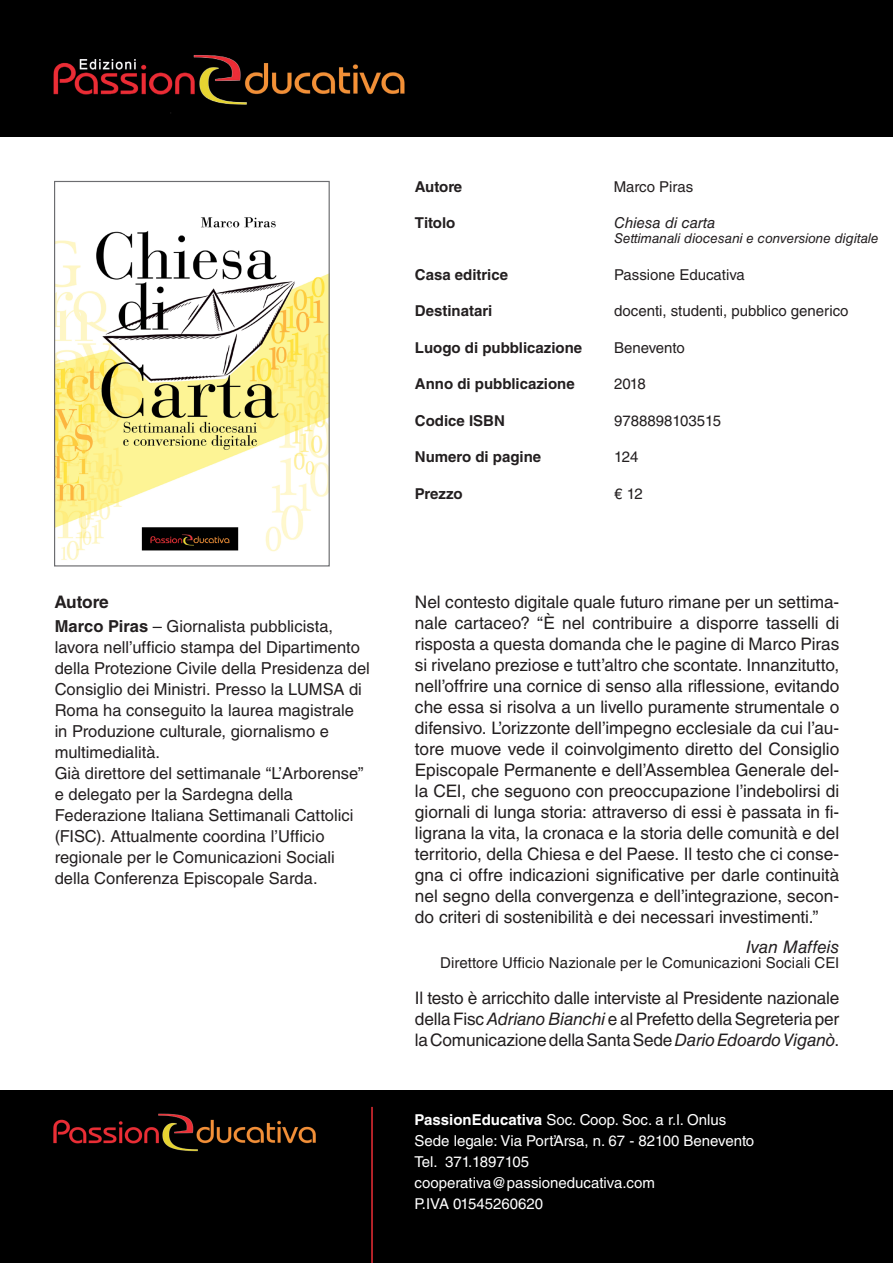
<style>
.page{position:relative;width:893px;height:1263px;background:#fff}
.page>*{position:absolute;margin:0;border:0;box-sizing:border-box;transform-origin:0 0}
.t1{font:17.25px/21px "Helvetica LT Std";letter-spacing:-.01em;color:#231f20;text-align:justify}
.t2{font:italic 17.25px "Helvetica LT Std";letter-spacing:-.005em;color:#231f20}
.t3{font:700 17.25px "Helvetica LT Std";letter-spacing:-.02em;color:#231f20}
.t4{font:16.5px/21px "Helvetica LT Std";color:#231f20}
.t5{font:15px "Helvetica LT Std";color:#fff}
.t6{font:15px "Helvetica LT Std";color:#231f20}
.t7{font:700 15px "Helvetica LT Std";color:#231f20}
.t8{font:italic 15px "Helvetica LT Std";color:#231f20}
.t9{font:italic 13.5px "Helvetica LT Std";color:#231f20}
.s1{font-style:italic}
.s2{font-weight:700}
</style>
<div class="page">
<div style="left:0;top:0;width:893px;height:136px;background:#000"></div>
<img style="left:53px;top:55px;width:352px;height:59px">
<div style="left:0;top:1091px;width:893px;height:172px;background:#000"></div>
<img style="left:53px;top:1113px;width:263px;height:39px">
<hr style="left:371px;top:1107px;width:2px;height:156px;background:#ed2e36">
<img style="left:56px;top:217px;width:272px;height:343px">
<div style="left:54px;top:181px;width:276px;height:385px;border:1px solid #6c6d70"></div>
<p class="t7" style="left:415px;top:177px;width:49px">Autore</p>
<p class="t6" style="left:614px;top:178px;width:81px">Marco Piras</p>
<p class="t8" style="left:614px;top:214px;width:103px">Chiesa di carta</p>
<p class="t9" style="left:614px;top:231px;width:266px">Settimanali diocesani e conversione digitale</p>
<p class="t7" style="left:415px;top:214px;width:42px">Titolo</p>
<p class="t7" style="left:415px;top:265px;width:95px">Casa editrice</p>
<p class="t6" style="left:614px;top:266px;width:132px">Passione Educativa</p>
<p class="t7" style="left:415px;top:302px;width:79px">Destinatari</p>
<p class="t6" style="left:614px;top:302px;width:236px">docenti, studenti, pubblico generico</p>
<p class="t7" style="left:415px;top:338px;width:169px">Luogo di pubblicazione</p>
<p class="t6" style="left:614px;top:339px;width:72px">Benevento</p>
<p class="t7" style="left:415px;top:375px;width:161px">Anno di pubblicazione</p>
<p class="t6" style="left:614px;top:375px;width:33px">2018</p>
<p class="t7" style="left:415px;top:411px;width:92px">Codice ISBN</p>
<p class="t6" style="left:614px;top:412px;width:108px">9788898103515</p>
<p class="t7" style="left:415px;top:448px;width:128px">Numero di pagine</p>
<p class="t6" style="left:614px;top:448px;width:26px">124</p>
<p class="t7" style="left:415px;top:484px;width:49px">Prezzo</p>
<p class="t6" style="left:614px;top:485px;width:30px">€ 12</p>
<p class="t3" style="left:54px;top:592px;width:56px">Autore</p>
<p class="t1" style="left:415px;top:592px;width:426px">Nel contesto digitale quale futuro rimane per un settima&shy;nale cartaceo? “È nel contribuire a disporre tasselli di risposta a questa domanda che le pagine di Marco Piras si rivelano preziose e tutt’altro che scontate. Innanzitutto, nell’offrire una cornice di senso alla riflessione, evitando che essa si risolva a un livello puramente strumentale o difensivo. L’orizzonte dell’impegno ecclesiale da cui l’au&shy;tore muove vede il coinvolgimento diretto del Consiglio Episcopale Permanente e dell’Assemblea Generale del&shy;la CEI, che seguono con preoccupazione l’indebolirsi di giornali di lunga storia: attraverso di essi è passata in fi&shy;ligrana la vita, la cronaca e la storia delle comunità e del territorio, della Chiesa e del Paese. Il testo che ci conse&shy;gna ci offre indicazioni significative per darle continuità nel segno della convergenza e dell’integrazione, secon&shy;do criteri di sostenibilità e dei necessari investimenti.”</p>
<p class="t2" style="left:746px;top:937px;width:95px">Ivan Maffeis</p>
<p class="t6" style="left:440px;top:954px;width:401px">Direttore Ufficio Nazionale per le Comunicazioni Sociali CEI</p>
<p class="t1" style="left:415px;top:987px;width:426px">Il testo è arricchito dalle interviste al Presidente nazionale della Fisc <span class="s1">Adriano Bianchi</span> e al Prefetto della Segreteria per la Comunicazione della Santa Sede <span class="s1">Dario Edoardo Viganò</span>.</p>
<p class="t4" style="left:55px;top:616px;width:317px"><span class="s2">Marco Piras</span> – Giornalista pubblicista, lavora nell’ufficio stampa del Dipartimento della Protezione Civile della Presidenza del Consiglio dei Ministri. Presso la LUMSA di Roma ha conseguito la laurea magistrale in Produzione culturale, giornalismo e multimedialità.</p>
<p class="t4" style="left:55px;top:763px;width:311px">Già direttore del settimanale “L’Arborense” e delegato per la Sardegna della Federazione Italiana Settimanali Cattolici (FISC). Attualmente coordina l’Ufficio regionale per le Comunicazioni Sociali della Conferenza Episcopale Sarda.</p>
<p class="t5" style="left:415px;top:1111px;width:313px"><span class="s2">PassionEducativa</span> Soc. Coop. Soc. a r.l. Onlus</p>
<p class="t5" style="left:415px;top:1132px;width:341px">Sede legale: Via Port’Arsa, n. 67 - 82100 Benevento</p>
<p class="t5" style="left:415px;top:1153px;width:116px">Tel. 371.1897105</p>
<p class="t5" style="left:415px;top:1174px;width:242px">cooperativa@passioneducativa.com</p>
<p class="t5" style="left:415px;top:1195px;width:130px">P.IVA 01545260620</p>
</div>
